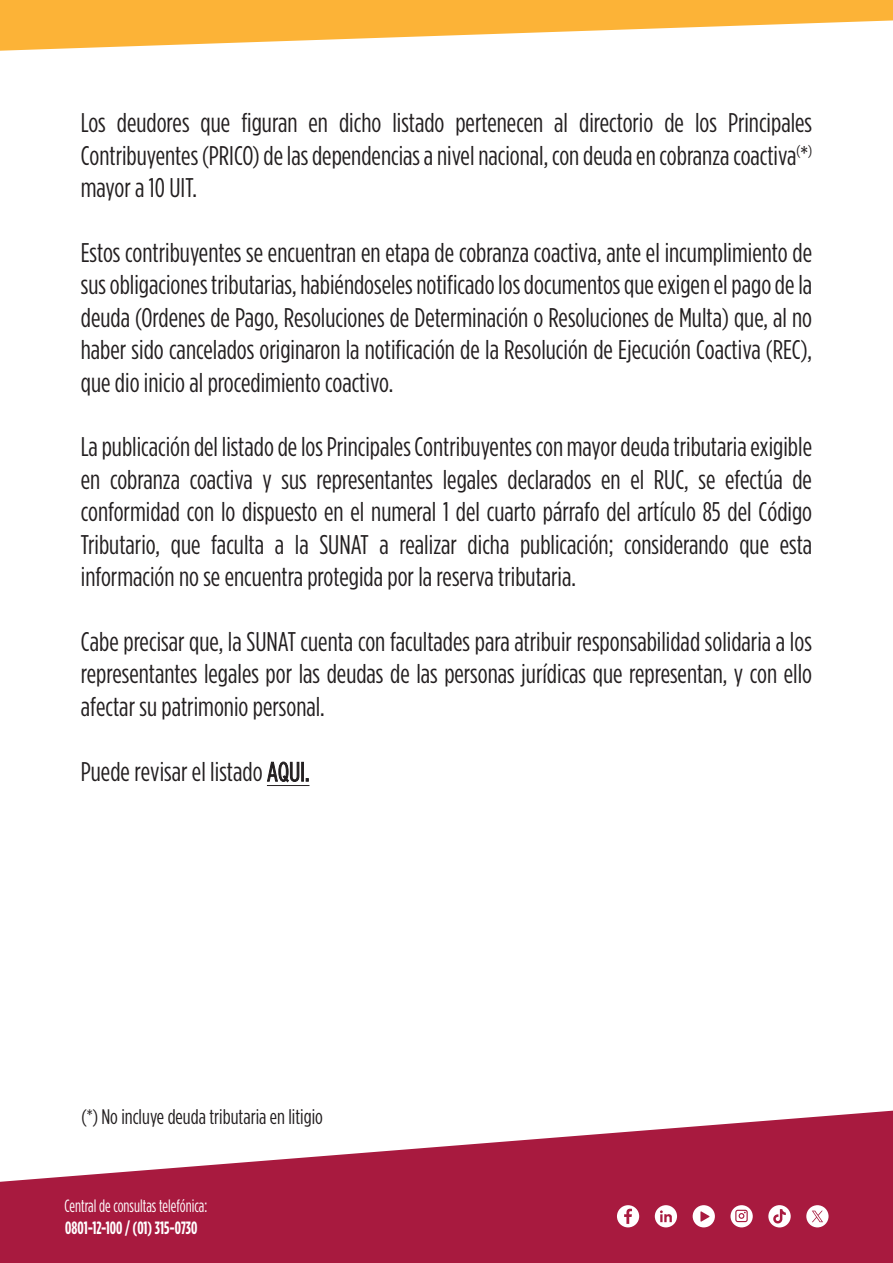
<style>
.page{position:relative;width:893px;height:1263px;background:#fff}
.page>*{position:absolute;margin:0;border:0;box-sizing:border-box;transform-origin:0 0}
.t1{font:27px/32.4px "Gotham Condensed";color:#231f20;text-align:justify}
.t2{font:21px "Gotham Condensed";color:#231f20}
.t3{font:17.85px "Gotham Condensed";color:#fff;scale:.9 1}
.t4{font:700 17.85px "Gotham Condensed";color:#fff;scale:.9 1}
</style>
<div class="page">
<svg style="left:0;top:0;width:893px;height:51px;fill:#fcb337"></svg>
<svg style="left:0;top:1110px;width:893px;height:153px;fill:#a81a3f"></svg>
<svg style="left:693px;top:1205px;width:22px;height:22px"></svg>
<svg style="left:655px;top:1205px;width:22px;height:22px"></svg>
<svg style="left:617px;top:1205px;width:22px;height:22px"></svg>
<svg style="left:730px;top:1205px;width:23px;height:22px"></svg>
<svg style="left:768px;top:1205px;width:23px;height:22px"></svg>
<svg style="left:806px;top:1205px;width:22px;height:22px"></svg>
<hr style="left:267px;top:785px;width:42px;height:1px;background:#231f20">
<p class="t1" style="left:81px;top:106px;width:733px">Los deudores que figuran en dicho listado pertenecen al directorio de los Principales Contribuyentes (PRICO) de las dependencias a nivel nacional, con deuda en cobranza coactiva<sup>(</sup>*<sup>) </sup>mayor a 10 UIT.</p>
<p class="t1" style="left:81px;top:236px;width:733px">Estos contribuyentes se encuentran en etapa de cobranza coactiva, ante el incumplimiento de sus obligaciones tributarias, habiéndoseles notificado los documentos que exigen el pago de la deuda (Ordenes de Pago, Resoluciones de Determinación o Resoluciones de Multa) que, al no haber sido cancelados originaron la notificación de la Resolución de Ejecución Coactiva (REC), que dio inicio al procedimiento coactivo.</p>
<p class="t1" style="left:81px;top:430px;width:733px">La publicación del listado de los Principales Contribuyentes con mayor deuda tributaria exigible en cobranza coactiva y sus representantes legales declarados en el RUC, se efectúa de conformidad con lo dispuesto en el numeral 1 del cuarto párrafo del artículo 85 del Código Tributario, que faculta a la SUNAT a realizar dicha publicación; considerando que esta información no se encuentra protegida por la reserva tributaria.</p>
<p class="t1" style="left:81px;top:625px;width:733px">Cabe precisar que, la SUNAT cuenta con facultades para atribuir responsabilidad solidaria a los representantes legales por las deudas de las personas jurídicas que representan, y con ello afectar su patrimonio personal.</p>
<p class="t1" style="left:81px;top:755px;width:230px">Puede revisar el listado AQUI.</p>
<p class="t2" style="left:81px;top:1105px;width:243px">(*) No incluye deuda tributaria en litigio</p>
<p class="t3" style="left:64px;top:1196px;width:160px">Central de consultas telefónica:</p>
<p class="t4" style="left:65px;top:1218px;width:148px">0801-12-100 / (01) 315-0730</p>
</div>
